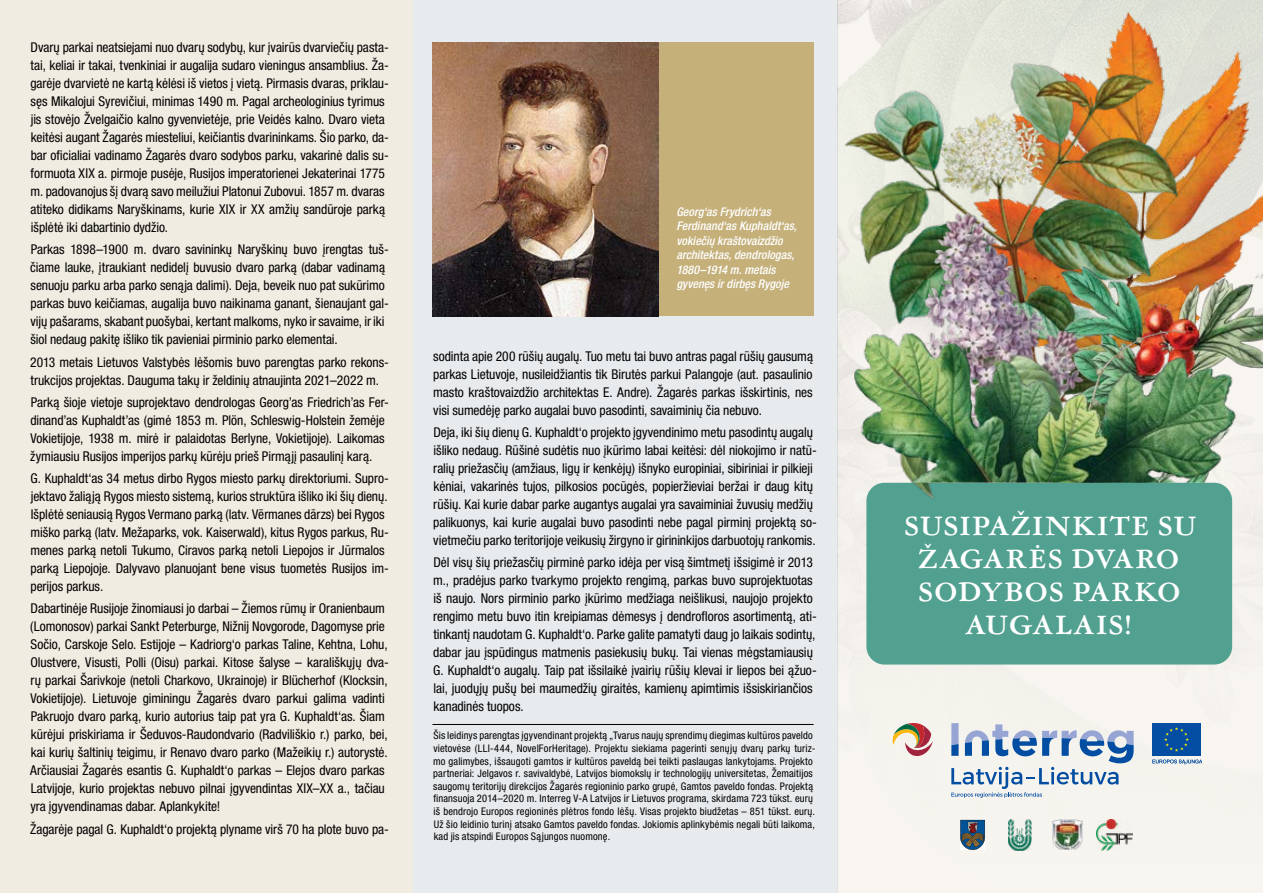
<style>
.page{position:relative;width:1263px;height:893px;background:#fff}
.page>*{position:absolute;margin:0;border:0;box-sizing:border-box;transform-origin:0 0}
.t1{font:700 25.5px/33px "Garamond ATF Text";letter-spacing:.05em;color:#fff;text-align:center}
.t2{font:condensed 13.5px/18px "Helvetica Neue LT Pro";letter-spacing:-.005em;color:#000}
.t3{font:italic 500 condensed 12px/14.4px "Helvetica Neue LT Pro";letter-spacing:.005em;color:#fff}
.t4{font:condensed 10.5px/12.6px "Helvetica Neue LT Pro";letter-spacing:.015em;color:#000}
</style>
<div class="page">
<div style="left:413px;top:0;width:425px;height:893px;background:#e7ebee"></div>
<div style="left:838px;top:0;width:425px;height:893px;background:#f6f4ef"></div>
<img style="left:900px;top:0;width:363px;height:254px">
<img style="left:792px;top:6px;width:463px;height:502px">
<div style="left:866px;top:483px;width:366px;height:181px;background:#51a090;border-radius:18px"></div>
<img style="left:844px;top:176px;width:281px;height:334px">
<img style="left:981px;top:254px;width:282px;height:53px">
<div style="left:0;top:0;width:413px;height:893px;background:#f1ece1"></div>
<svg style="left:951px;top:723px;width:183px;height:75px;background:#beccdc"></svg>
<svg style="left:892px;top:723px;width:41px;height:38px;background:#d2b2a3"></svg>
<div style="left:1152px;top:723px;width:49px;height:33px;background:#034ea2"></div>
<svg style="left:1164px;top:727px;width:25px;height:25px"></svg>
<svg style="left:1152px;top:760px;width:49px;height:4px"></svg>
<hr style="left:432px;top:724px;width:382px;height:1px;background:#000">
<img style="left:792px;top:307px;width:471px;height:176px">
<div style="left:432px;top:43px;width:382px;height:273px;background:#c5b07a"></div>
<img style="left:432px;top:43px;width:227px;height:273px">
<img style="left:1096px;top:819px;width:36px;height:31px">
<svg style="left:960px;top:820px;width:25px;height:30px"></svg>
<img style="left:1053px;top:820px;width:29px;height:30px">
<img style="left:1008px;top:819px;width:23px;height:31px">
<p class="t2" style="left:30px;top:38px;width:360px">Dvarų parkai neatsiejami nuo dvarų sodybų, kur įvairūs dvarviečių pasta&shy;tai, keliai ir takai, tvenkiniai ir augalija sudaro vieningus ansamblius. Ža&shy;garėje dvarvietė ne kartą kėlėsi iš vietos į vietą. Pirmasis dvaras, priklau&shy;sęs Mikalojui Syrevičiui, minimas 1490 m. Pagal archeologinius tyrimus jis stovėjo Žvelgaičio kalno gyvenvietėje, prie Veidės kalno. Dvaro vieta keitėsi augant Žagarės miesteliui, keičiantis dvarininkams. Šio parko, da&shy;bar oficialiai vadinamo Žagarės dvaro sodybos parku, vakarinė dalis su&shy;formuota XIX a. pirmoje pusėje, Rusijos imperatorienei Jekaterinai 1775 m. padovanojus šį dvarą savo meilužiui Platonui Zubovui. 1857 m. dvaras atiteko didikams Naryškinams, kurie XIX ir XX amžių sandūroje parką išplėtė iki dabartinio dydžio.</p>
<p class="t2" style="left:30px;top:241px;width:360px">Parkas 1898–1900 m. dvaro savininkų Naryškinų buvo įrengtas tuš&shy;čiame lauke, įtraukiant nedidelį buvusio dvaro parką (dabar vadinamą senuoju parku arba parko senąja dalimi). Deja, beveik nuo pat sukūrimo parkas buvo keičiamas, augalija buvo naikinama ganant, šienaujant gal&shy;vijų pašarams, skabant puošybai, kertant malkoms, nyko ir savaime, ir iki šiol nedaug pakitę išliko tik pavieniai pirminio parko elementai.</p>
<p class="t2" style="left:30px;top:353px;width:360px">2013 metais Lietuvos Valstybės lėšomis buvo parengtas parko rekons&shy;trukcijos projektas. Dauguma takų ir želdinių atnaujinta 2021–2022 m.</p>
<p class="t2" style="left:30px;top:393px;width:360px">Parką šioje vietoje suprojektavo dendrologas Georg’as Friedrich’as Fer&shy;dinand’as Kuphaldt’as (gimė 1853 m. Plön, Schleswig-Holstein žemėje Vokietijoje, 1938 m. mirė ir palaidotas Berlyne, Vokietijoje). Laikomas žymiausiu Rusijos imperijos parkų kūrėju prieš Pirmąjį pasaulinį karą.</p>
<p class="t2" style="left:30px;top:469px;width:360px">G. Kuphaldt‘as 34 metus dirbo Rygos miesto parkų direktoriumi. Supro&shy;jektavo žaliąją Rygos miesto sistemą, kurios struktūra išliko iki šių dienų.<br>Išplėtė seniausią Rygos Vermano parką (latv. Vērmanes dārzs) bei Rygos miško parką (latv. Mežaparks, vok. Kaiserwald), kitus Rygos parkus, Ru&shy;menes parką netoli Tukumo, Ciravos parką netoli Liepojos ir Jūrmalos parką Liepojoje. Dalyvavo planuojant bene visus tuometės Rusijos im&shy;perijos parkus.</p>
<p class="t2" style="left:30px;top:599px;width:360px">Dabartinėje Rusijoje žinomiausi jo darbai – Žiemos rūmų ir Oranienbaum (Lomonosov) parkai Sankt Peterburge, Nižnij Novgorode, Dagomyse prie Sočio, Carskoje Selo. Estijoje – Kadriorg‘o parkas Taline, Kehtna, Lohu, Olustvere, Visusti, Polli (Oisu) parkai. Kitose šalyse – karališkųjų dva&shy;rų parkai Šarivkoje (netoli Charkovo, Ukrainoje) ir Blücherhof (Klocksin, Vokietijoje). Lietuvoje giminingu Žagarės dvaro parkui galima vadinti Pakruojo dvaro parką, kurio autorius taip pat yra G. Kuphaldt‘as. Šiam kūrėjui priskiriama ir Šeduvos-Raudondvario (Radviliškio r.) parko, bei, kai kurių šaltinių teigimu, ir Renavo dvaro parko (Mažeikių r.) autorystė.<br>Arčiausiai Žagarės esantis G. Kuphaldt‘o parkas – Elejos dvaro parkas Latvijoje, kurio projektas nebuvo pilnai įgyvendintas XIX–XX a., tačiau yra įgyvendinamas dabar. Aplankykite!</p>
<p class="t2" style="left:30px;top:820px;width:360px">Žagarėje pagal G. Kuphaldt‘o projektą plyname virš 70 ha plote buvo pa-</p>
<p class="t3" style="left:676px;top:205px;width:122px">Georg‘as Frydrich‘as<br>Ferdinand‘as Kuphaldt‘as, vokiečių kraštovaizdžio architektas, dendrologas,<br>1880–1914 m. metais gyvenęs ir dirbęs Rygoje</p>
<p class="t2" style="left:433px;top:347px;width:381px;text-align:justify">sodinta apie 200 rūšių augalų. Tuo metu tai buvo antras pagal rūšių gausumą parkas Lietuvoje, nusileidžiantis tik Birutės parkui Palangoje (aut. pasaulinio masto kraštovaizdžio architektas E. Andre). Žagarės parkas išskirtinis, nes visi sumedėję parko augalai buvo pasodinti, savaiminių čia nebuvo.</p>
<p class="t2" style="left:433px;top:423px;width:385px">Deja, iki šių dienų G. Kuphaldt‘o projekto įgyvendinimo metu pasodintų augalų išliko nedaug. Rūšinė sudėtis nuo įkūrimo labai keitėsi: dėl niokojimo ir natū&shy;ralių priežasčių (amžiaus, ligų ir kenkėjų) išnyko europiniai, sibiriniai ir pilkieji kėniai, vakarinės tujos, pilkosios pocūgės, popieržieviai beržai ir daug kitų rūšių. Kai kurie dabar parke augantys augalai yra savaiminiai žuvusių medžių palikuonys, kai kurie augalai buvo pasodinti nebe pagal pirminį projektą so&shy;vietmečiu parko teritorijoje veikusių žirgyno ir girininkijos darbuotojų rankomis.</p>
<p class="t2" style="left:433px;top:553px;width:385px">Dėl visų šių priežasčių pirminė parko idėja per visą šimtmetį išsigimė ir 2013 m., pradėjus parko tvarkymo projekto rengimą, parkas buvo suprojektuotas iš naujo. Nors pirminio parko įkūrimo medžiaga neišlikusi, naujojo projekto rengimo metu buvo itin kreipiamas dėmesys į dendrofloros asortimentą, ati&shy;tinkantį naudotam G. Kuphaldt‘o. Parke galite pamatyti daug jo laikais sodintų, dabar jau įspūdingus matmenis pasiekusių bukų. Tai vienas mėgstamiausių G. Kuphaldt‘o augalų. Taip pat išsilaikė įvairių rūšių klevai ir liepos bei ąžuo&shy;lai, juodųjų pušų bei maumedžių giraitės, kamienų apimtimis išsiskiriančios kanadinės tuopos.</p>
<p class="t4" style="left:433px;top:729px;width:384px">Šis leidinys parengtas įgyvendinant projektą „Tvarus naujų sprendimų diegimas kultūros paveldo vietovėse (LLI-444, NovelForHeritage). Projektu siekiama pagerinti senųjų dvarų parkų turiz&shy;mo galimybes, išsaugoti gamtos ir kultūros paveldą bei teikti paslaugas lankytojams. Projekto partneriai: Jelgavos r. savivaldybė, Latvijos biomokslų ir technologijų universitetas, Žemaitijos saugomų teritorijų direkcijos Žagarės regioninio parko grupė, Gamtos paveldo fondas. Projektą finansuoja 2014–2020 m. Interreg V-A Latvijos ir Lietuvos programa, skirdama 723 tūkst. eurų iš bendrojo Europos regioninės plėtros fondo lėšų. Visas projekto biudžetas – 851 tūkst. eurų.<br>Už šio leidinio turinį atsako Gamtos paveldo fondas. Jokiomis aplinkybėmis negali būti laikoma, kad jis atspindi Europos Sąjungos nuomonę.</p>
<h1 class="t1" style="left:904px;top:508px;width:294px">SUSIPAŽINKITE SU<br>ŽAGARĖS DVARO<br>SODYBOS PARKO<br>AUGALAIS!</h1>
</div>
